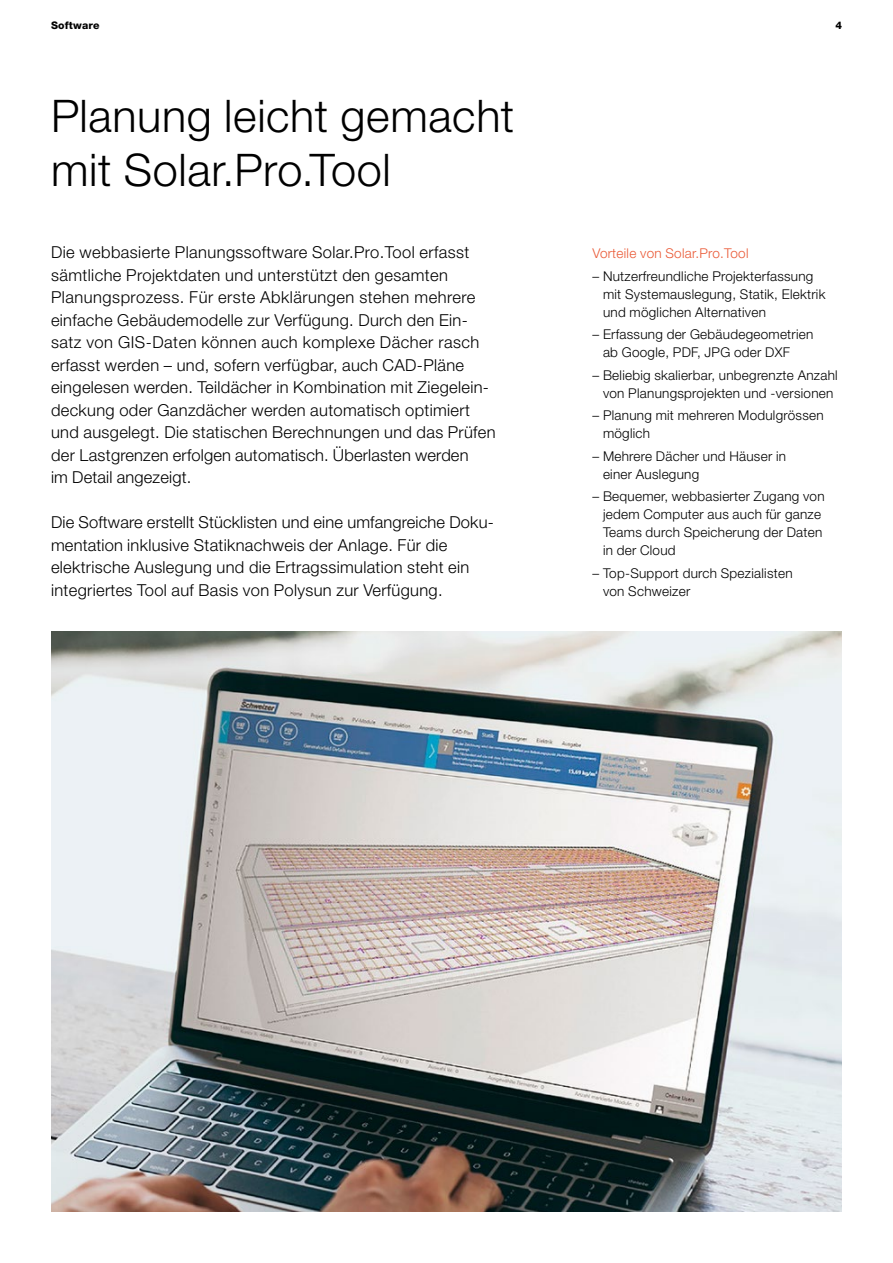
<style>
.page{position:relative;width:893px;height:1263px;background:#fff}
.page>*{position:absolute;margin:0;border:0;box-sizing:border-box;transform-origin:0 0}
.H45_30_36_20{font:300 45px/54px "Helvetica Neue LT Std";letter-spacing:.015em;color:#000}
.H45_11_15_20_Basis{font:300 16.5px/22.5px "Helvetica Neue LT Std";letter-spacing:.02em;color:#000}
.H45_9_12_20{font:300 13.5px/18px "Helvetica Neue LT Std";letter-spacing:.02em;color:#000}
.H45_9_12_20-2{font:300 13.5px "Helvetica Neue LT Std";letter-spacing:.02em;color:#ea5b38}
.H85_7_9_20{font:800 10.5px "Helvetica Neue LT Std";letter-spacing:.02em;color:#000}
</style>
<div class="page">
<img style="left:51px;top:632px;width:791px;height:580px">
<p class="H85_7_9_20" style="left:51px;top:19px;width:50px">Software</p>
<p class="H45_30_36_20" style="left:51px;top:88px;width:464px">Planung leicht gemacht mit Solar.Pro.Tool</p>
<p class="H45_11_15_20_Basis" style="left:51px;top:241px;width:446px">Die webbasierte Planungssoftware Solar.Pro.Tool erfasst sämtliche Projektdaten und unterstützt den gesamten Planungsprozess. Für erste Abklärungen stehen mehrere einfache Gebäudemodelle zur Verfügung. Durch den Ein&shy;satz von GIS-Daten können auch komplexe Dächer rasch erfasst werden – und, sofern verfügbar, auch CAD-Pläne eingelesen werden. Teildächer in Kombination mit Ziegelein&shy;deckung oder Ganzdächer werden automatisch optimiert und ausgelegt. Die statischen Berechnungen und das Prüfen der Lastgrenzen erfolgen automatisch. Überlasten werden<br>im Detail angezeigt.</p>
<p class="H45_11_15_20_Basis" style="left:51px;top:511px;width:444px">Die Software erstellt Stücklisten und eine umfangreiche Doku&shy;mentation inklusive Statiknachweis der Anlage. Für die elektrische Auslegung und die Ertragssimulation steht ein integriertes Tool auf Basis von Polysun zur Verfügung.</p>
<p class="H85_7_9_20" style="left:835px;top:19px;width:8px">4</p>
<p class="H45_9_12_20-2" style="left:592px;top:245px;width:158px">Vorteile von Solar.Pro.Tool</p>
<p class="H45_9_12_20" style="left:603px;top:266px;width:224px;text-indent:-11px">– Nutzerfreundliche Projekterfassung mit Systemauslegung, Statik, Elektrik und möglichen Alternativen</p>
<p class="H45_9_12_20" style="left:603px;top:325px;width:212px;text-indent:-11px">– Erfassung der Gebäudegeometrien ab Google, PDF, JPG oder DXF</p>
<p class="H45_9_12_20" style="left:592px;top:365px;width:247px;text-align:center">– Beliebig skalierbar, unbegrenzte Anzahl von Planungsprojekten und -versionen</p>
<p class="H45_9_12_20" style="left:603px;top:406px;width:222px;text-indent:-11px">– Planung mit mehreren Modulgrössen möglich</p>
<p class="H45_9_12_20" style="left:603px;top:446px;width:185px;text-indent:-11px">– Mehrere Dächer und Häuser in einer Auslegung</p>
<p class="H45_9_12_20" style="left:603px;top:487px;width:223px;text-indent:-11px">– Bequemer, webbasierter Zugang von jedem Computer aus auch für ganze<br>Teams durch Speicherung der Daten in der Cloud</p>
<p class="H45_9_12_20" style="left:603px;top:563px;width:191px;text-indent:-11px">– Top-Support durch Spezialisten von Schweizer</p>
</div>
